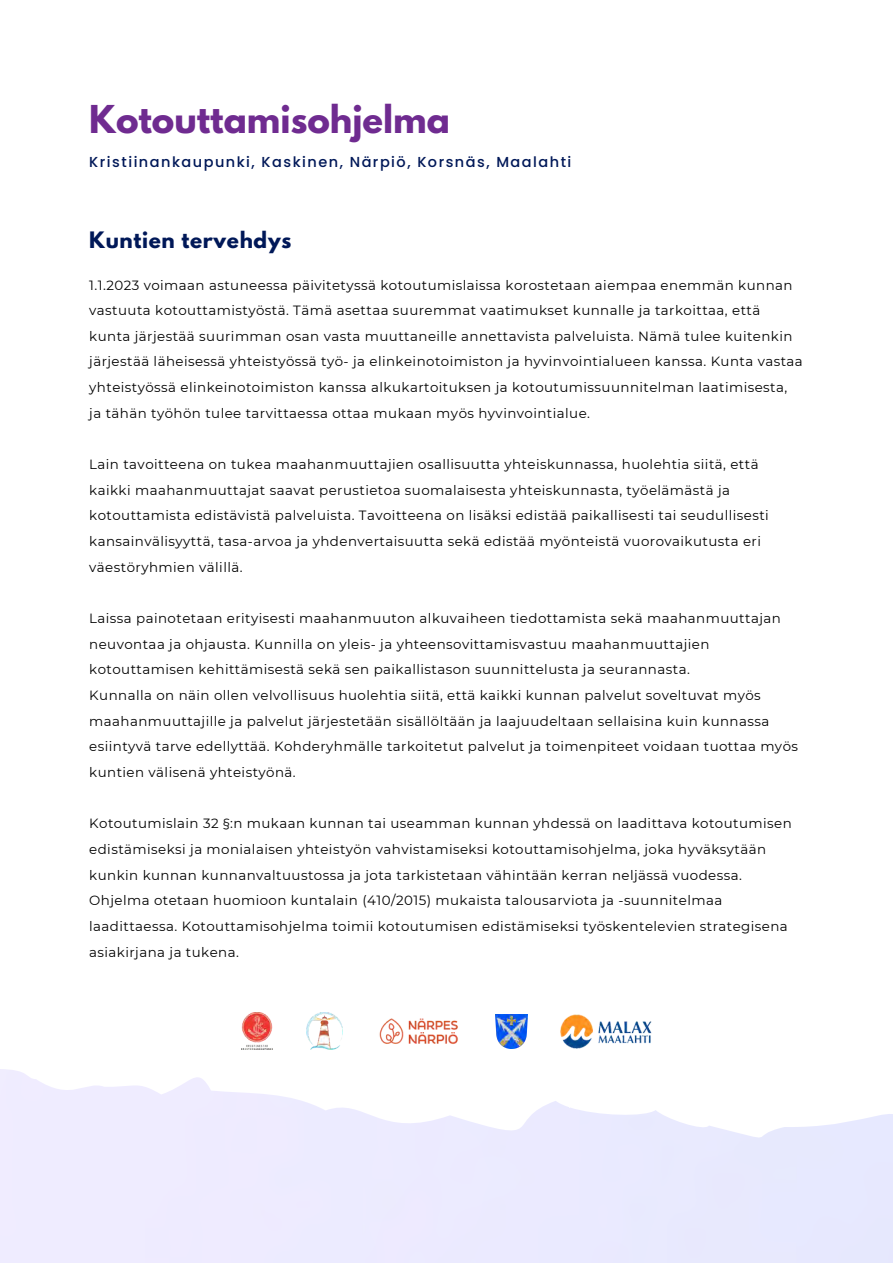
<style>
.page{position:relative;width:893px;height:1264px;background:#fff}
.page>*{position:absolute;margin:0;border:0;box-sizing:border-box;transform-origin:0 0}
.t1{font:700 34.05px "League Spartan";color:#6f2b90}
.t2{font:700 20.1px "League Spartan";letter-spacing:.035em;color:#001858}
.t3{font:500 14.4px "Poppins";letter-spacing:.105em;color:#001858}
.t4{font:13.35px/25.7px "Montserrat";letter-spacing:.035em;color:#000}
</style>
<div class="page">
<img style="left:241px;top:1012px;width:32px;height:37px">
<img style="left:307px;top:1012px;width:36px;height:37px">
<img style="left:379px;top:1018px;width:79px;height:26px">
<img style="left:495px;top:1014px;width:32px;height:34px">
<img style="left:560px;top:1014px;width:91px;height:34px">
<h1 class="t1" style="left:89px;top:103px;width:362px">Kotouttamisohjelma</h1>
<p class="t3" style="left:89px;top:152px;width:483px">Kristiinankaupunki, Kaskinen, Närpiö, Korsnäs, Maalahti</p>
<h2 class="t2" style="left:89px;top:230px;width:203px">Kuntien tervehdys</h2>
<p class="t4" style="left:89px;top:272px;width:715px">1.1.2023 voimaan astuneessa päivitetyssä kotoutumislaissa korostetaan aiempaa enemmän kunnan vastuuta kotouttamistyöstä. Tämä asettaa suuremmat vaatimukset kunnalle ja tarkoittaa, että kunta järjestää suurimman osan vasta muuttaneille annettavista palveluista. Nämä tulee kuitenkin järjestää läheisessä yhteistyössä työ- ja elinkeinotoimiston ja hyvinvointialueen kanssa. Kunta vastaa yhteistyössä elinkeinotoimiston kanssa alkukartoituksen ja kotoutumissuunnitelman laatimisesta,<br>ja tähän työhön tulee tarvittaessa ottaa mukaan myös hyvinvointialue.</p>
<p class="t4" style="left:89px;top:451px;width:681px">Lain tavoitteena on tukea maahanmuuttajien osallisuutta yhteiskunnassa, huolehtia siitä, että kaikki maahanmuuttajat saavat perustietoa suomalaisesta yhteiskunnasta, työelämästä ja kotouttamista edistävistä palveluista. Tavoitteena on lisäksi edistää paikallisesti tai seudullisesti kansainvälisyyttä, tasa-arvoa ja yhdenvertaisuutta sekä edistää myönteistä vuorovaikutusta eri väestöryhmien välillä.</p>
<p class="t4" style="left:89px;top:605px;width:710px">Laissa painotetaan erityisesti maahanmuuton alkuvaiheen tiedottamista sekä maahanmuuttajan neuvontaa ja ohjausta. Kunnilla on yleis- ja yhteensovittamisvastuu maahanmuuttajien kotouttamisen kehittämisestä sekä sen paikallistason suunnittelusta ja seurannasta.<br>Kunnalla on näin ollen velvollisuus huolehtia siitä, että kaikki kunnan palvelut soveltuvat myös maahanmuuttajille ja palvelut järjestetään sisällöltään ja laajuudeltaan sellaisina kuin kunnassa esiintyvä tarve edellyttää. Kohderyhmälle tarkoitetut palvelut ja toimenpiteet voidaan tuottaa myös kuntien välisenä yhteistyönä.</p>
<p class="t4" style="left:89px;top:810px;width:704px">Kotoutumislain 32 §:n mukaan kunnan tai useamman kunnan yhdessä on laadittava kotoutumisen edistämiseksi ja monialaisen yhteistyön vahvistamiseksi kotouttamisohjelma, joka hyväksytään kunkin kunnan kunnanvaltuustossa ja jota tarkistetaan vähintään kerran neljässä vuodessa.<br>Ohjelma otetaan huomioon kuntalain (410/2015) mukaista talousarviota ja -suunnitelmaa laadittaessa. Kotouttamisohjelma toimii kotoutumisen edistämiseksi työskentelevien strategisena asiakirjana ja tukena.</p>
</div>
